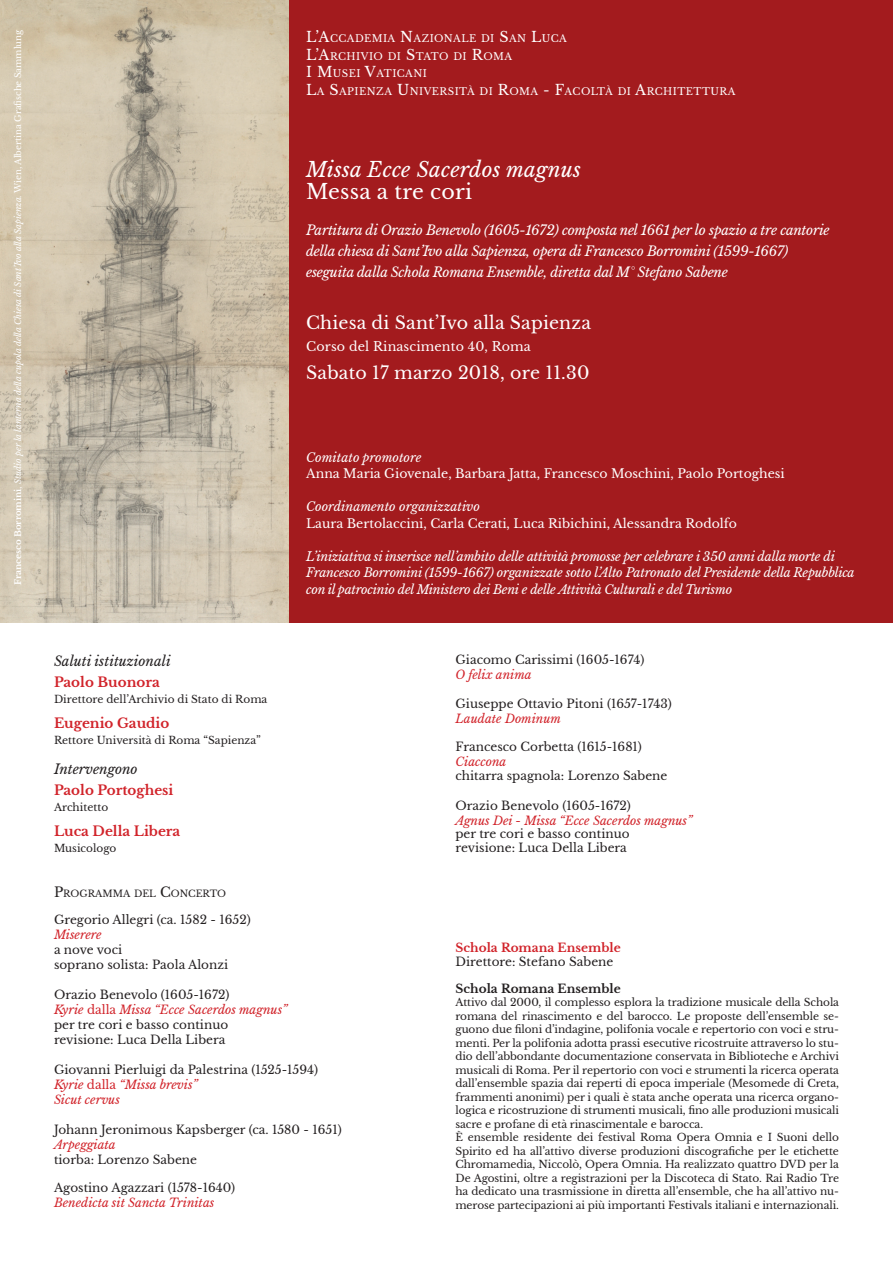
<style>
.page{position:relative;width:893px;height:1263px;background:#fff}
.page>*{position:absolute;margin:0;border:0;box-sizing:border-box;transform-origin:0 0}
.t1{font:italic 20.55px "Libre Baskerville";letter-spacing:.01em;color:#fff}
.t2{font:20.55px "Libre Baskerville";letter-spacing:.01em;color:#fff}
.t3{font:17.4px "Libre Baskerville";letter-spacing:.01em;color:#fff}
.t4{font:italic 13.5px/20.5px "Libre Baskerville";letter-spacing:-.02em;color:#fff}
.t5{font:700 13.5px "Libre Baskerville";color:#d1232a}
.t6{font:italic 13.5px "Libre Baskerville";color:#231f20}
.t7{font:12.6px "Libre Baskerville";letter-spacing:.01em;color:#fff}
.t8{font:italic 12.45px/16.5px "Libre Baskerville";letter-spacing:-.02em;color:#fff}
.t9{font:12.45px "Libre Baskerville";color:#fff}
.t10{font:italic 12.45px "Libre Baskerville";color:#fff}
.t11{font:12px/15px "Libre Baskerville";color:#231f20}
.t12{font:italic 12px/15px "Libre Baskerville";color:#d1232a}
.t13{font:700 12px "Libre Baskerville";color:#d1232a}
.t14{font:700 12px "Libre Baskerville";color:#231f20}
.t15{font:10.5px/13.5px "Libre Baskerville";letter-spacing:-.01em;color:#231f20;text-align:justify}
.t16{font:9.9px "Libre Baskerville";letter-spacing:.045em;color:#fff}
.t17{font:9.45px "Libre Baskerville";color:#231f20}
.t18{font:italic 8.7px "Libre Baskerville";letter-spacing:-.005em;color:#fff}
.s1{font-weight:700;font-style:normal}
.s2{font-style:normal}
.s3{font-size:14.25px}
.s4{font-size:13.5px}
.s5{font-style:italic;color:#d1232a}
</style>
<div class="page">
<img style="left:0;top:0;width:289px;height:623px">
<div style="left:289px;top:0;width:604px;height:625px;background:#a31b1e"></div>
<div style="left:0;top:623px;width:893px;height:15px;background:#fff"></div>
<p class="t18" style="left:13px;top:585px;width:557px;rotate:-90deg"><span class="s1">Francesco Borromini</span><span class="s2">,</span> Studio per la lanterna della cupola della Chiesa di Sant’Ivo alla Sapienza<span class="s2">. Wien, Albertina Grafische Sammlung</span></p>
<p class="t16" style="left:306px;top:33px;width:147px"><span class="s3">L’A</span>CCADEMIA <span class="s3">N</span>AZIONAL</p>
<p class="t16" style="left:469px;top:33px;width:100px">E DI <span class="s3">S</span>AN <span class="s3">L</span>UCA</p>
<p class="t16" style="left:306px;top:50px;width:208px"><span class="s3">L’A</span>RCHIVIO DI <span class="s3">S</span>TATO DI <span class="s3">R</span>OMA</p>
<p class="t16" style="left:306px;top:68px;width:122px"><span class="s3">I M</span>USEI <span class="s3">V</span>ATICANI</p>
<p class="t16" style="left:306px;top:85px;width:431px"><span class="s3">L</span>A <span class="s3">S</span>APIENZA <span class="s3">U</span>NIVERSITÀ DI <span class="s3">R</span>OMA <span class="s3">- F</span>ACOLTÀ DI <span class="s3">A</span>RCHITETTURA</p>
<p class="t1" style="left:306px;top:157px;width:276px">Missa Ecce Sacerdos magnus</p>
<p class="t2" style="left:306px;top:179px;width:167px">Messa a tre cori</p>
<p class="t4" style="left:306px;top:220px;width:525px">Partitura di Orazio Benevolo (1605-1672) composta nel 1661 per lo spazio a tre cantorie</p>
<p class="t4" style="left:306px;top:241px;width:484px">della chiesa di Sant’Ivo alla Sapienza, opera di Francesco Borromini (1599-1667) eseguita dalla Schola Romana Ensemble, diretta dal M° Stefano Sabene</p>
<p class="t3" style="left:306px;top:312px;width:286px">Chiesa di Sant’Ivo alla Sapienza</p>
<p class="t7" style="left:306px;top:339px;width:226px">Corso del Rinascimento 40, Roma</p>
<p class="t3" style="left:306px;top:362px;width:285px">Sabato 17 marzo 2018, ore 11.30</p>
<p class="t10" style="left:306px;top:450px;width:117px">Comitato promotore</p>
<p class="t9" style="left:306px;top:466px;width:480px">Anna Maria Giovenale, Barbara Jatta, Francesco Moschini, Paolo Portoghesi</p>
<p class="t10" style="left:306px;top:499px;width:175px">Coordinamento organizzativo</p>
<p class="t9" style="left:306px;top:516px;width:432px">Laura Bertolaccini, Carla Cerati, Luca Ribichini, Alessandra Rodolfo</p>
<p class="t8" style="left:306px;top:548px;width:550px">L’iniziativa si inserisce nell’ambito delle attività promosse per celebrare i 350 anni dalla morte di<br>Francesco Borromini (1599-1667) organizzate sotto l’Alto Patronato del Presidente della Repubblica con il patrocinio del Ministero dei Beni e delle Attività Culturali e del Turismo</p>
<p class="t6" style="left:54px;top:653px;width:118px">Saluti istituzionali</p>
<p class="t5" style="left:54px;top:673px;width:107px">Paolo Buonora</p>
<p class="t15" style="left:54px;top:692px;width:215px">Direttore dell’Archivio di Stato di Roma</p>
<p class="t5" style="left:54px;top:715px;width:117px">Eugenio Gaudio</p>
<p class="t15" style="left:54px;top:734px;width:208px">Rettore Università di Roma “Sapienza”</p>
<p class="t6" style="left:54px;top:761px;width:85px">Intervengono</p>
<p class="t5" style="left:54px;top:781px;width:121px">Paolo Portoghesi</p>
<p class="t15" style="left:54px;top:800px;width:56px">Architetto</p>
<p class="t5" style="left:54px;top:823px;width:128px">Luca Della Libera</p>
<p class="t15" style="left:54px;top:842px;width:64px">Musicologo</p>
<p class="t17" style="left:54px;top:888px;width:174px"><span class="s4">P</span>ROGRAMMA DEL <span class="s4">C</span> ONCERTO</p>
<p class="t11" style="left:54px;top:912px;width:198px">Gregorio Allegri (ca. 1582 - 1652)</p>
<p class="t12" style="left:54px;top:927px;width:49px">Miserere</p>
<p class="t11" style="left:54px;top:942px;width:70px">a nove voci</p>
<p class="t11" style="left:54px;top:957px;width:176px">soprano solista: Paola Alonzi</p>
<p class="t11" style="left:54px;top:987px;width:177px">Orazio Benevolo (1605-1672)</p>
<p class="t12" style="left:54px;top:1002px;width:235px">Kyrie <span class="s2">dalla</span> Missa “Ecce Sacerdos magnus”</p>
<p class="t11" style="left:54px;top:1017px;width:176px">per tre cori e basso continuo</p>
<p class="t11" style="left:54px;top:1032px;width:173px">revisione: Luca Della Libera</p>
<p class="t11" style="left:54px;top:1062px;width:265px">Giovanni Pierluigi da Palestrina (1525-1594)</p>
<p class="t12" style="left:54px;top:1077px;width:145px">Kyrie <span class="s2">dalla</span> “Missa brevis”<br>Sicut cervus</p>
<p class="t11" style="left:54px;top:1122px;width:289px">Johann Jeronimous Kapsberger (ca. 1580 - 1651)</p>
<p class="t12" style="left:54px;top:1137px;width:63px">Arpeggiata</p>
<p class="t11" style="left:54px;top:1152px;width:145px">tiorba: Lorenzo Sabene</p>
<p class="t11" style="left:54px;top:1181px;width:183px">Agostino Agazzari (1578-1640)<br><span class="s5">Benedicta sit Sancta Trinitas</span></p>
<p class="t11" style="left:455px;top:653px;width:190px">Giacomo Carissimi (1605-1674)</p>
<p class="t12" style="left:455px;top:668px;width:78px">O felix anima</p>
<p class="t11" style="left:455px;top:696px;width:218px">Giuseppe Ottavio Pitoni (1657-1743)</p>
<p class="t12" style="left:455px;top:711px;width:107px">Laudate Dominum</p>
<p class="t11" style="left:455px;top:740px;width:188px">Francesco Corbetta (1615-1681)</p>
<p class="t12" style="left:455px;top:755px;width:52px">Ciaccona</p>
<p class="t11" style="left:455px;top:768px;width:213px">chitarra spagnola: Lorenzo Sabene</p>
<p class="t11" style="left:455px;top:798px;width:177px">Orazio Benevolo (1605-1672)</p>
<p class="t12" style="left:455px;top:813px;width:238px">Agnus Dei - Missa “Ecce Sacerdos magnus”</p>
<p class="t11" style="left:455px;top:827px;width:176px;line-height:13.5px">per tre cori e basso continuo revisione: Luca Della Libera</p>
<p class="t13" style="left:455px;top:941px;width:167px">Schola Romana Ensemble</p>
<p class="t11" style="left:455px;top:954px;width:159px">Direttore: Stefano Sabene</p>
<p class="t14" style="left:455px;top:981px;width:167px">Schola Romana Ensemble</p>
<p class="t15" style="left:455px;top:996px;width:385px">Attivo dal 2000, il complesso esplora la tradizione musicale della Schola romana del rinascimento e del barocco. Le proposte dell’ensemble se&shy;guono due filoni d’indagine, polifonia vocale e repertorio con voci e stru&shy;menti. Per la polifonia adotta prassi esecutive ricostruite attraverso lo stu&shy;dio dell’abbondante documentazione conservata in Biblioteche e Archivi musicali di Roma. Per il repertorio con voci e strumenti la ricerca operata dall’ensemble spazia dai reperti di epoca imperiale (Mesomede di Creta, frammenti anonimi) per i quali è stata anche operata una ricerca organo&shy;logica e ricostruzione di strumenti musicali, fino alle produzioni musicali sacre e profane di età rinascimentale e barocca.</p>
<p class="t15" style="left:455px;top:1131px;width:385px">È ensemble residente dei festival Roma Opera Omnia e I Suoni dello Spirito ed ha all’attivo diverse produzioni discografiche per le etichette Chromamedia, Niccolò, Opera Omnia. Ha realizzato quattro DVD per la De Agostini, oltre a registrazioni per la Discoteca di Stato. Rai Radio Tre ha dedicato una trasmissione in diretta all’ensemble, che ha all’attivo nu&shy;merose partecipazioni ai più importanti Festivals italiani e internazionali.</p>
</div>
